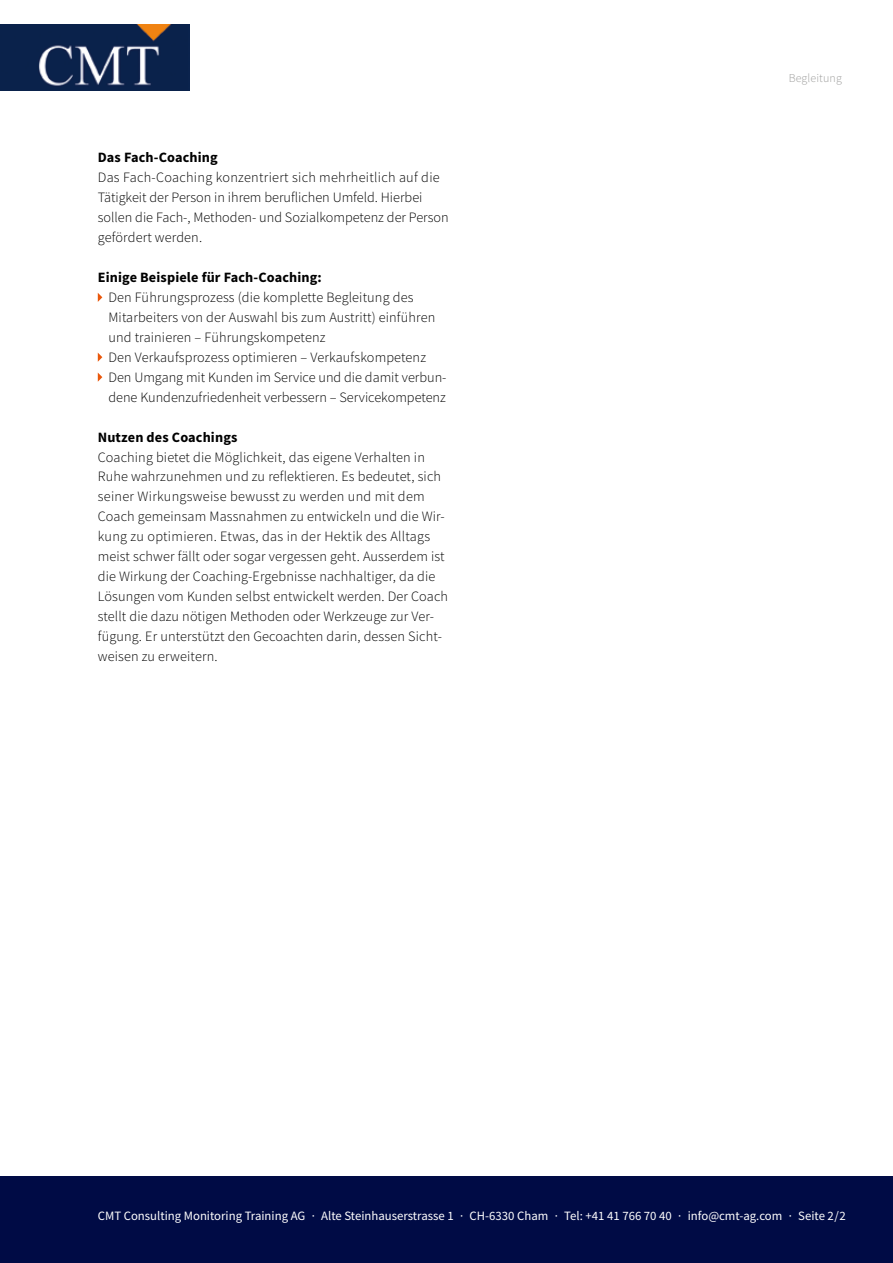
<style>
.page{position:relative;width:893px;height:1263px;background:#fff}
.page>*{position:absolute;margin:0;border:0;box-sizing:border-box;transform-origin:0 0}
.t1{font:300 14.25px/20px "Source Sans Pro";letter-spacing:.01em;color:#000}
.t2{font:700 14.25px "Source Sans Pro";letter-spacing:.01em;color:#000}
.t3{font:12.75px "Source Sans Pro";color:#fff}
.t4{font:300 12px "Source Sans Pro";letter-spacing:.01em;color:#9d9d9c}
</style>
<div class="page">
<img style="left:0;top:25px;width:190px;height:66px">
<div style="left:0;top:1177px;width:893px;height:86px;background:#000b45"></div>
<svg style="left:98px;top:293px;width:4px;height:9px"></svg>
<svg style="left:98px;top:353px;width:4px;height:9px"></svg>
<svg style="left:98px;top:373px;width:4px;height:9px"></svg>
<p class="t2" style="left:98px;top:148px;width:121px">Das Fach-Coaching</p>
<p class="t1" style="left:98px;top:167px;width:352px">Das Fach-Coaching konzentriert sich mehrheitlich auf die Tätigkeit der Person in ihrem beruflichen Umfeld. Hierbei sollen die Fach-, Methoden- und Sozialkompetenz der Person gefördert werden.</p>
<p class="t2" style="left:98px;top:268px;width:226px">Einige Beispiele für Fach-Coaching:</p>
<p class="t1" style="left:108px;top:287px;width:340px">Den Führungsprozess (die komplette Begleitung des Mitarbeiters von der Auswahl bis zum Austritt) einführen und trainieren – Führungskompetenz<br>Den Verkaufsprozess optimieren – Verkaufskompetenz Den Umgang mit Kunden im Service und die damit verbun&shy;dene Kundenzufriedenheit verbessern – Servicekompetenz</p>
<p class="t2" style="left:98px;top:427px;width:141px">Nutzen des Coachings</p>
<p class="t1" style="left:98px;top:447px;width:352px">Coaching bietet die Möglichkeit, das eigene Verhalten in Ruhe wahrzunehmen und zu reflektieren. Es bedeutet, sich seiner Wirkungsweise bewusst zu werden und mit dem Coach gemeinsam Massnahmen zu entwickeln und die Wir&shy;kung zu optimieren. Etwas, das in der Hektik des Alltags meist schwer fällt oder sogar vergessen geht. Ausserdem ist die Wirkung der Coaching-Ergebnisse nachhaltiger, da die Lösungen vom Kunden selbst entwickelt werden. Der Coach stellt die dazu nötigen Methoden oder Werkzeuge zur Ver&shy;fügung. Er unterstützt den Gecoachten darin, dessen Sicht&shy;weisen zu erweitern.</p>
<p class="t4" style="left:789px;top:71px;width:55px">Begleitung</p>
<p class="t3" style="left:98px;top:1207px;width:749px">CMT Consulting Monitoring Training AG · Alte Steinhauserstrasse 1 · CH-6330 Cham · Tel: +41 41 766 70 40 · info@cmt-ag.com · Seite 2/2</p>
</div>
